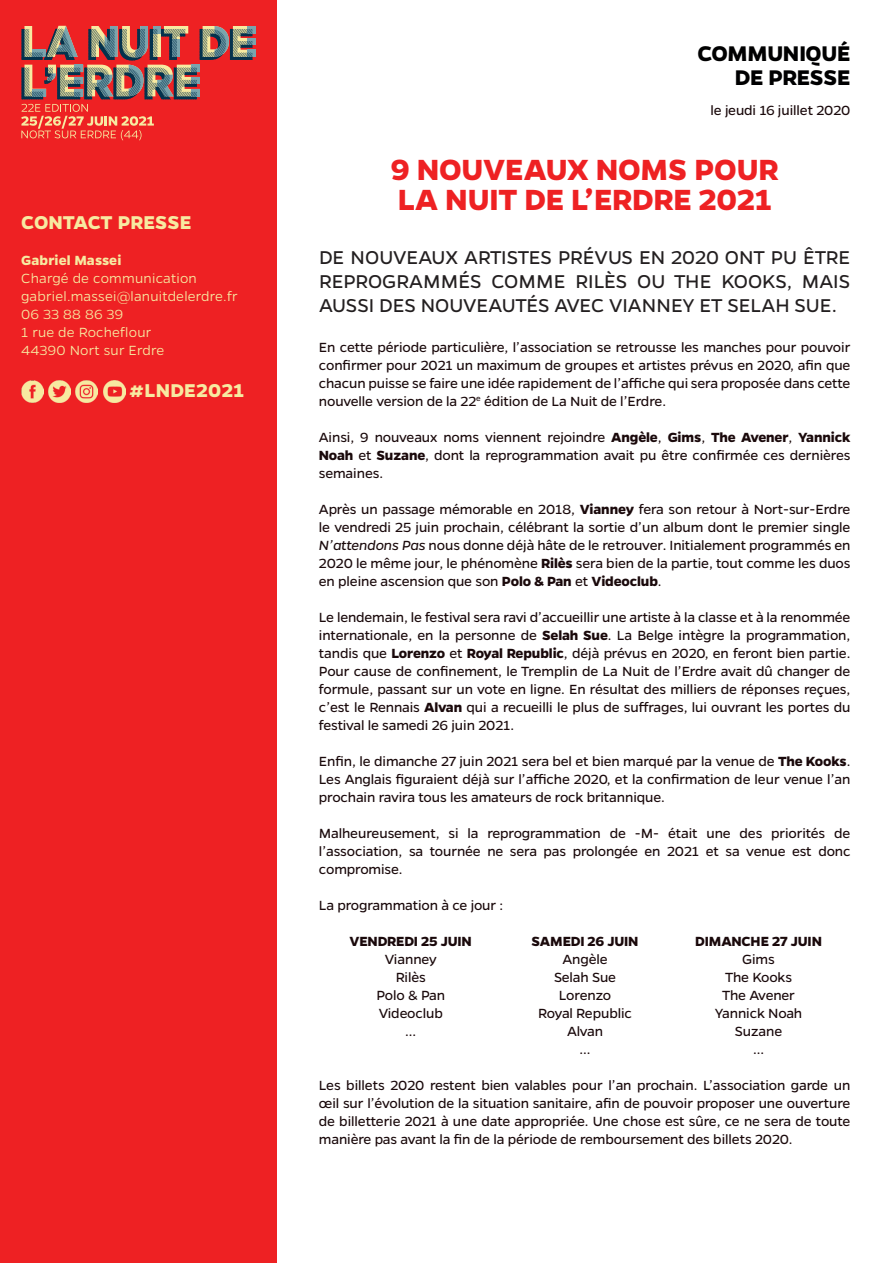
<style>
.page{position:relative;width:893px;height:1263px;background:#fff}
.page>*{position:absolute;margin:0;border:0;box-sizing:border-box;transform-origin:0 0}
.t1{font:700 33px/30px "Gentona";letter-spacing:-.005em;color:#ee2123}
.t2{font:700 24px/24px "Gentona";letter-spacing:-.015em;color:#000001;text-align:right}
.t3{font:21px/24px "Gentona";letter-spacing:-.005em;color:#231f20;text-align:justify}
.t4{font:700 21px "Gentona";letter-spacing:.005em;color:#f7eaa1}
.t5{font:15px/18px "Gentona";letter-spacing:-.01em;color:#1a090b;text-align:justify}
.t6{font:300 15px/18px "Gentona";letter-spacing:.015em;color:#f7eaa1}
.t7{font:700 15px "Gentona";letter-spacing:-.015em;color:#1a090b}
.t8{font:700 15px "Gentona";letter-spacing:.01em;color:#f7eaa1}
.s1{font-weight:700}
.s2{font-style:italic}
</style>
<div class="page">
<div style="left:0;top:0;width:276px;height:1263px;background:#ee2123"></div>
<img style="left:21px;top:380px;width:22px;height:22px">
<img style="left:76px;top:380px;width:22px;height:22px">
<img style="left:49px;top:380px;width:21px;height:22px">
<img style="left:103px;top:380px;width:22px;height:22px">
<svg style="left:21px;top:26px;width:234px;height:114px"></svg>
<h3 class="t4" style="left:21px;top:211px;width:172px">CONTACT PRESSE</h3>
<p class="t8" style="left:21px;top:252px;width:102px">Gabriel Massei</p>
<p class="t6" style="left:21px;top:270px;width:218px">Chargé de communication gabriel.massei@lanuitdelerdre.fr<br>06 33 88 86 39<br>1 rue de Rocheflour<br>44390 Nort sur Erdre</p>
<h3 class="t4" style="left:129px;top:379px;width:116px">#LNDE2021</h3>
<h2 class="t2" style="left:697px;top:41px;width:154px">COMMUNIQUÉ<br>DE PRESSE</h2>
<p class="t5" style="left:711px;top:101px;width:141px">le jeudi 16 juillet 2020</p>
<h1 class="t1" style="left:391px;top:154px;width:389px">9 NOUVEAUX NOMS POUR<br>LA NUIT DE L’ERDRE 2021</h1>
<h3 class="t3" style="left:319px;top:245px;width:533px">DE NOUVEAUX ARTISTES PRÉVUS EN 2020 ONT PU ÊTRE REPROGRAMMÉS COMME RILÈS OU THE KOOKS, MAIS AUSSI DES NOUVEAUTÉS AVEC VIANNEY ET SELAH SUE.</h3>
<p class="t5" style="left:319px;top:338px;width:533px">En cette période particulière, l’association se retrousse les manches pour pouvoir confirmer pour 2021 un maximum de groupes et artistes prévus en 2020, afin que chacun puisse se faire une idée rapidement de l’affiche qui sera proposée dans cette nouvelle version de la 22<sup>e</sup> édition de La Nuit de l’Erdre.</p>
<p class="t5" style="left:319px;top:428px;width:533px">Ainsi, 9 nouveaux noms viennent rejoindre <span class="s1">Angèle</span>, <span class="s1">Gims</span>, <span class="s1">The Avener</span>, <span class="s1">Yannick Noah</span> et <span class="s1">Suzane</span>, dont la reprogrammation avait pu être confirmée ces dernières semaines.</p>
<p class="t5" style="left:319px;top:500px;width:533px">Après un passage mémorable en 2018, <span class="s1">Vianney</span> fera son retour à Nort-sur-Erdre le vendredi 25 juin prochain, célébrant la sortie d’un album dont le premier single <span class="s2">N’attendons Pas</span> nous donne déjà hâte de le retrouver. Initialement programmés en 2020 le même jour, le phénomène <span class="s1">Rilès</span> sera bien de la partie, tout comme les duos en pleine ascension que son <span class="s1">Polo &amp; Pan</span> et <span class="s1">Videoclub</span>.</p>
<p class="t5" style="left:319px;top:608px;width:533px">Le lendemain, le festival sera ravi d’accueillir une artiste à la classe et à la renommée internationale, en la personne de <span class="s1">Selah Sue</span>. La Belge intègre la programmation, tandis que <span class="s1">Lorenzo</span> et <span class="s1">Royal Republic</span>, déjà prévus en 2020, en feront bien partie.<br>Pour cause de confinement, le Tremplin de La Nuit de l’Erdre avait dû changer de formule, passant sur un vote en ligne. En résultat des milliers de réponses reçues, c’est le Rennais <span class="s1">Alvan</span> qui a recueilli le plus de suffrages, lui ouvrant les portes du festival le samedi 26 juin 2021.</p>
<p class="t5" style="left:319px;top:752px;width:533px">Enfin, le dimanche 27 juin 2021 sera bel et bien marqué par la venue de <span class="s1">The Kooks</span>.<br>Les Anglais figuraient déjà sur l’affiche 2020, et la confirmation de leur venue l’an prochain ravira tous les amateurs de rock britannique.</p>
<p class="t5" style="left:319px;top:824px;width:533px">Malheureusement, si la reprogrammation de -M- était une des priorités de l’association, sa tournée ne sera pas prolongée en 2021 et sa venue est donc compromise.</p>
<p class="t5" style="left:319px;top:896px;width:186px">La programmation à ce jour :</p>
<p class="t7" style="left:350px;top:933px;width:124px">VENDREDI 25 JUIN</p>
<p class="t5" style="left:376px;top:951px;width:70px;text-align:center">Vianney<br>Rilès<br>Polo &amp; Pan<br>Videoclub ...</p>
<p class="t7" style="left:532px;top:933px;width:108px">SAMEDI 26 JUIN</p>
<p class="t5" style="left:538px;top:951px;width:95px;text-align:center">Angèle<br>Selah Sue<br>Lorenzo<br>Royal Republic<br>Alvan<br>...</p>
<p class="t7" style="left:695px;top:933px;width:128px">DIMANCHE 27 JUIN</p>
<p class="t5" style="left:715px;top:951px;width:89px;text-align:center">Gims<br>The Kooks<br>The Avener<br>Yannick Noah<br>Suzane<br>...</p>
<p class="t5" style="left:319px;top:1076px;width:533px">Les billets 2020 restent bien valables pour l’an prochain. L’association garde un œil sur l’évolution de la situation sanitaire, afin de pouvoir proposer une ouverture de billetterie 2021 à une date appropriée. Une chose est sûre, ce ne sera de toute manière pas avant la fin de la période de remboursement des billets 2020.</p>
</div>
